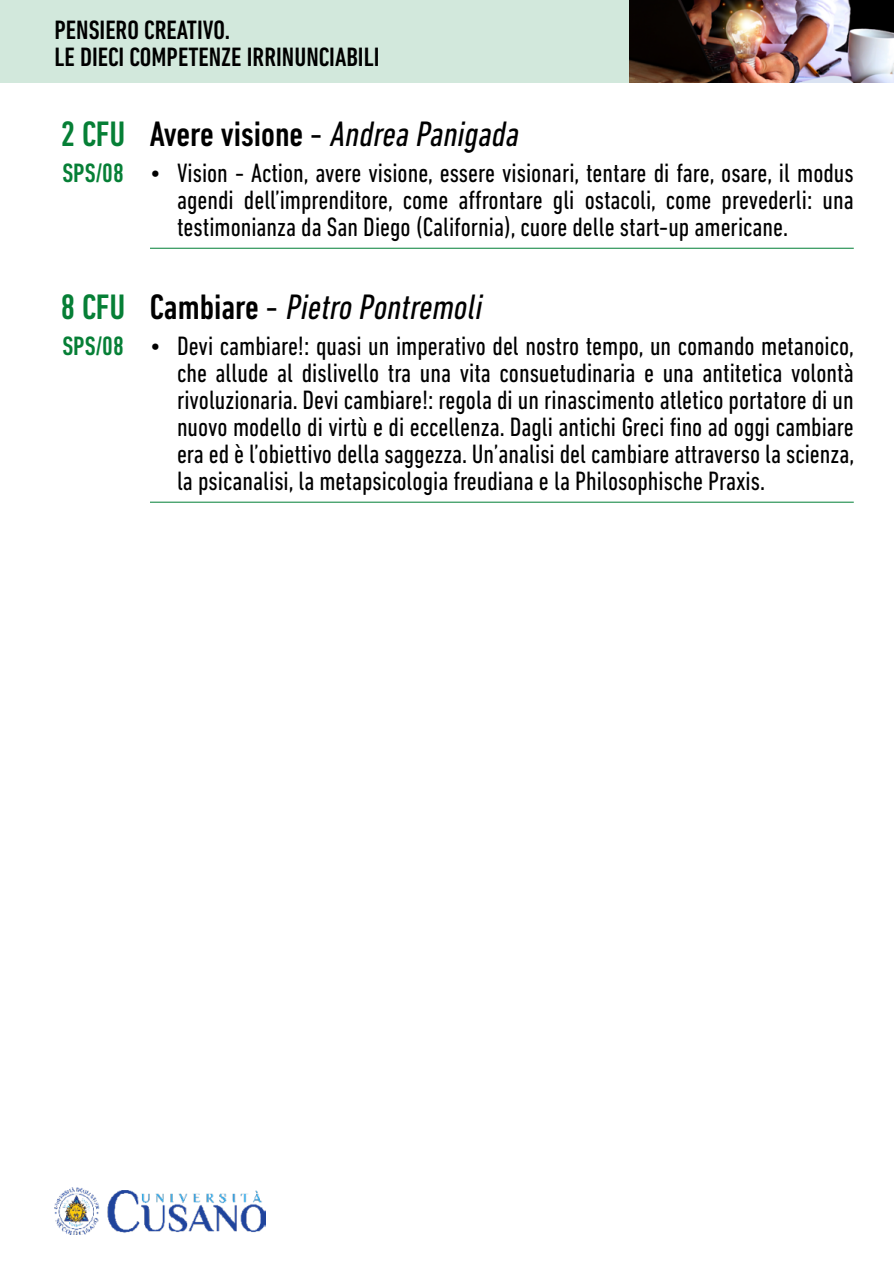
<style>
.page{position:relative;width:894px;height:1264px;background:#fff}
.page>*{position:absolute;margin:0;border:0;box-sizing:border-box;transform-origin:0 0}
.t1{font:italic condensed 36px "DIN Next LT Pro";color:#000}
.t2{font:500 condensed 36px "DIN Next LT Pro";color:#067f36}
.t3{font:condensed 27px/27px "DIN Next LT Pro";color:#000;text-align:justify}
.t4{font:500 condensed 27px "DIN Next LT Pro";color:#000}
.t5{font:500 condensed 27px "DIN Next LT Pro";color:#067f36}
.s1{font-weight:500;font-style:normal}
.s2{font-style:normal}
</style>
<div class="page">
<img style="left:54px;top:1187px;width:211px;height:47px">
<div style="left:0;top:0;width:893px;height:83px;background:#d2e8dc"></div>
<hr style="left:150px;top:248px;width:703px;height:1px;background:#007f35">
<hr style="left:150px;top:502px;width:703px;height:1px;background:#007f35">
<img style="left:630px;top:0;width:263px;height:83px">
<p class="t4" style="left:54px;top:15px;width:177px">PENSIERO CREATIVO.</p>
<p class="t4" style="left:54px;top:42px;width:326px">LE DIECI COMPETENZE IRRINUNCIABILI</p>
<p class="t2" style="left:61px;top:114px;width:66px">2 CFU</p>
<p class="t5" style="left:62px;top:158px;width:63px">SPS/08</p>
<p class="t2" style="left:61px;top:287px;width:66px">8 CFU</p>
<p class="t5" style="left:62px;top:331px;width:63px">SPS/08</p>
<p class="t1" style="left:150px;top:114px;width:376px"><span class="s1">Ave re v i s i o n e</span> <span class="s2">-</span> Andrea Panigada</p>
<p class="t3" style="left:177px;top:159px;width:678px;text-indent:-27px">• Vision - Action, avere visione, essere visionari, tentare di fare, osare, il modus agendi dell’imprenditore, come affrontare gli ostacoli, come prevederli: una testimonianza da San Diego (California), cuore delle start-up americane.</p>
<p class="t1" style="left:150px;top:287px;width:339px"><span class="s1">C a m b i a re</span> <span class="s2">-</span> Pietro Pontremoli</p>
<p class="t3" style="left:177px;top:332px;width:678px;text-indent:-27px">• Devi cambiare!: quasi un imperativo del nostro tempo, un comando metanoico, che allude al dislivello tra una vita consuetudinaria e una antitetica volontà rivoluzionaria. Devi cambiare!: regola di un rinascimento atletico portatore di un nuovo modello di virtù e di eccellenza. Dagli antichi Greci fino ad oggi cambiare era ed è l’obiettivo della saggezza. Un’analisi del cambiare attraverso la scienza, la psicanalisi, la metapsicologia freudiana e la Philosophische Praxis.</p>
</div>
